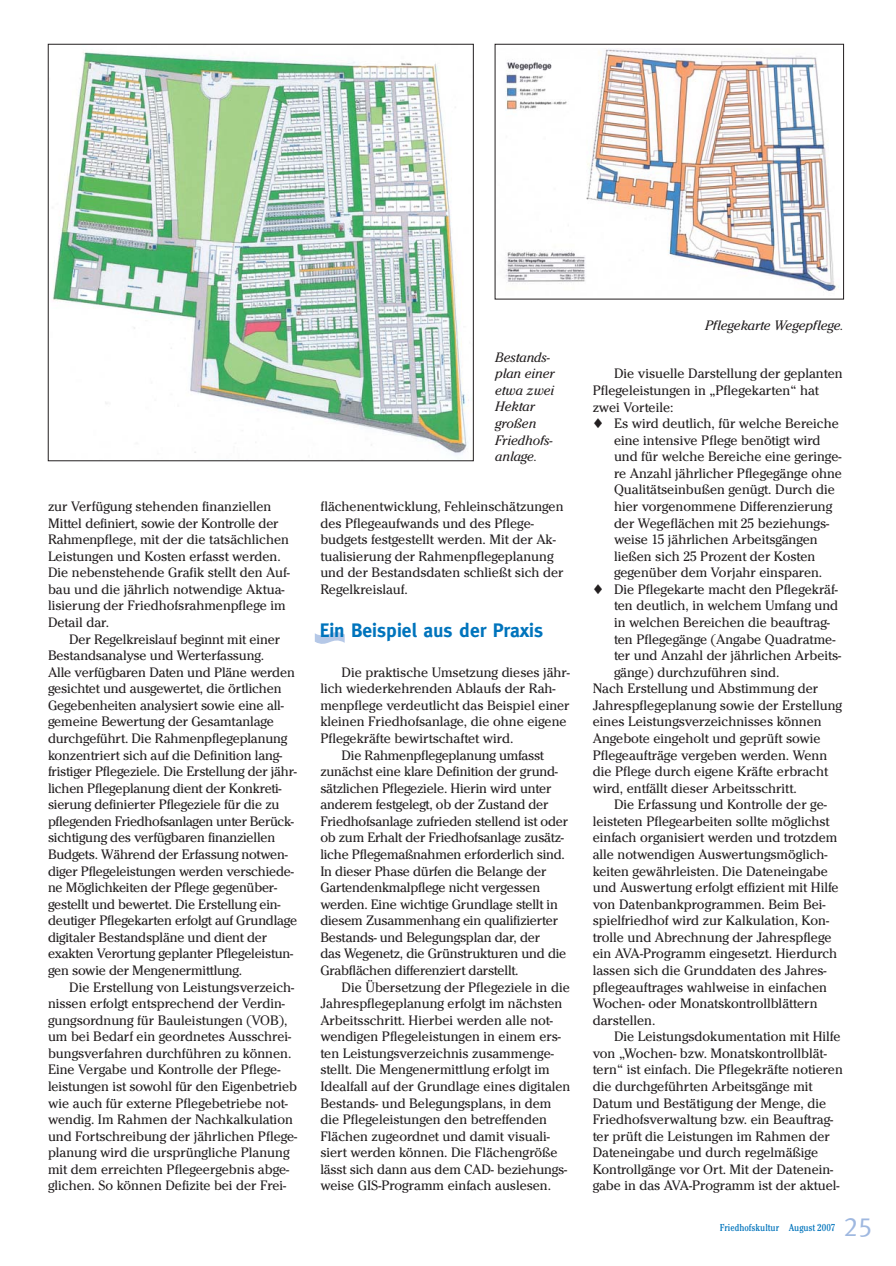
<style>
.page{position:relative;width:896px;height:1266px;background:#fff}
.page>*{position:absolute;margin:0;border:0;box-sizing:border-box;transform-origin:0 0}
.t1{font:27px "Meta Caps";color:#9fb8e0}
.t2{font:700 19.5px "Meta";color:#0074bc}
.t3{font:14.25px/16.5px "Cheltenham Itc T";color:#231f20}
.t4{font:italic 14.25px/16.5px "Cheltenham Itc T";color:#231f20}
.t5{font:condensed 10.5px "Cheltenham Itc T";color:#0074bc}
</style>
<div class="page">
<img style="left:52px;top:52px;width:417px;height:403px">
<img style="left:505px;top:48px;width:334px;height:243px">
<svg style="left:315px;top:632px;width:29px;height:12px"></svg>
<p class="t3" style="left:48px;top:499px;width:243px">zur Verfügung stehenden finanziellen Mittel definiert, sowie der Kontrolle der Rahmenpflege, mit der die tatsächlichen Leistungen und Kosten erfasst werden.<br>Die nebenstehende Grafik stellt den Auf&shy;bau und die jährlich notwendige Aktua&shy;lisierung der Friedhofsrahmenpflege im Detail dar.</p>
<p class="t3" style="left:48px;top:631px;width:251px;text-indent:21px">Der Regelkreislauf beginnt mit einer Bestandsanalyse und Werterfassung.<br>Alle verfügbaren Daten und Pläne werden gesichtet und ausgewertet, die örtlichen Gegebenheiten analysiert sowie eine all&shy;gemeine Bewertung der Gesamtanlage durchgeführt. Die Rahmenpflegeplanung konzentriert sich auf die Definition lang&shy;fristiger Pflegeziele. Die Erstellung der jähr&shy;lichen Pflegeplanung dient der Konkreti&shy;sierung definierter Pflegeziele für die zu pflegenden Friedhofsanlagen unter Berück&shy;sichtigung des verfügbaren finanziellen Budgets. Während der Erfassung notwen&shy;diger Pflegeleistungen werden verschiede&shy;ne Möglichkeiten der Pflege gegenüber&shy;gestellt und bewertet. Die Erstellung ein&shy;deutiger Pflegekarten erfolgt auf Grundlage digitaler Bestandspläne und dient der exakten Verortung geplanter Pflegeleistun&shy;gen sowie der Mengenermittlung.</p>
<p class="t3" style="left:48px;top:979px;width:251px;text-indent:21px">Die Erstellung von Leistungsverzeich&shy;nissen erfolgt entsprechend der Verdin&shy;gungsordnung für Bauleistungen (VOB), um bei Bedarf ein geordnetes Ausschrei&shy;bungsverfahren durchführen zu können.<br>Eine Vergabe und Kontrolle der Pflege&shy;leistungen ist sowohl für den Eigenbetrieb wie auch für externe Pflegebetriebe not&shy;wendig. Im Rahmen der Nachkalkulation und Fortschreibung der jährlichen Pflege&shy;planung wird die ursprüngliche Planung mit dem erreichten Pflegeergebnis abge&shy;glichen. So können Defizite bei der Frei-</p>
<p class="t4" style="left:495px;top:350px;width:61px">Bestands&shy;plan einer etwa zwei<br>Hektar großen<br>Friedhofs&shy;anlage.</p>
<p class="t3" style="left:320px;top:499px;width:245px">flächenentwicklung, Fehleinschätzungen des Pflegeaufwands und des Pflege&shy;budgets festgestellt werden. Mit der Ak&shy;tualisierung der Rahmenpflegeplanung und der Bestandsdaten schließt sich der Regelkreislauf.</p>
<h2 class="t2" style="left:319px;top:620px;width:225px">Ein Beispiel aus der Praxis</h2>
<p class="t3" style="left:341px;top:664px;width:230px">Die praktische Umsetzung dieses jähr-</p>
<p class="t3" style="left:320px;top:681px;width:237px">lich wiederkehrenden Ablaufs der Rah-</p>
<p class="t3" style="left:320px;top:698px;width:251px">menpflege verdeutlicht das Beispiel einer</p>
<p class="t3" style="left:320px;top:714px;width:248px">kleinen Friedhofsanlage, die ohne eigene</p>
<p class="t3" style="left:320px;top:731px;width:194px">Pflegekräfte bewirtschaftet wird.</p>
<p class="t3" style="left:341px;top:747px;width:204px">Die Rahmenpflegeplanung umfasst</p>
<p class="t3" style="left:320px;top:764px;width:239px">zunächst eine klare Definition der grund-</p>
<p class="t3" style="left:320px;top:780px;width:232px">sätzlichen Pflegeziele. Hierin wird unter</p>
<p class="t3" style="left:320px;top:797px;width:229px">anderem festgelegt, ob der Zustand der</p>
<p class="t3" style="left:320px;top:813px;width:249px">Friedhofsanlage zufrieden stellend ist oder</p>
<p class="t3" style="left:320px;top:830px;width:245px">ob zum Erhalt der Friedhofsanlage zusätz-</p>
<p class="t3" style="left:320px;top:847px;width:246px">liche Pflegemaßnahmen erforderlich sind.</p>
<p class="t3" style="left:320px;top:863px;width:227px">In dieser Phase dürfen die Belange der</p>
<p class="t3" style="left:320px;top:880px;width:221px">Gartendenkmalpflege nicht vergessen</p>
<p class="t3" style="left:320px;top:896px;width:239px">werden. Eine wichtige Grundlage stellt in</p>
<p class="t3" style="left:320px;top:913px;width:239px">diesem Zusammenhang ein qualifizierter</p>
<p class="t3" style="left:320px;top:929px;width:221px">Bestands- und Belegungsplan dar, der</p>
<p class="t3" style="left:320px;top:946px;width:247px">das Wegenetz, die Grünstrukturen und die</p>
<p class="t3" style="left:320px;top:963px;width:200px">Grabflächen differenziert darstellt.</p>
<p class="t3" style="left:341px;top:979px;width:229px">Die Übersetzung der Pflegeziele in die</p>
<p class="t3" style="left:320px;top:996px;width:243px">Jahrespflegeplanung erfolgt im nächsten</p>
<p class="t3" style="left:320px;top:1012px;width:234px">Arbeitsschritt. Hierbei werden alle not-</p>
<p class="t3" style="left:320px;top:1029px;width:242px">wendigen Pflegeleistungen in einem ers-</p>
<p class="t3" style="left:320px;top:1045px;width:235px">ten Leistungsverzeichnis zusammenge-</p>
<p class="t3" style="left:320px;top:1062px;width:231px">stellt. Die Mengenermittlung erfolgt im</p>
<p class="t3" style="left:320px;top:1078px;width:251px">Idealfall auf der Grundlage eines digitalen</p>
<p class="t3" style="left:320px;top:1095px;width:232px">Bestands- und Belegungsplans, in dem</p>
<p class="t3" style="left:320px;top:1112px;width:228px">die Pflegeleistungen den betreffenden</p>
<p class="t3" style="left:320px;top:1128px;width:231px">Flächen zugeordnet und damit visuali-</p>
<p class="t3" style="left:320px;top:1145px;width:239px">siert werden können. Die Flächengröße</p>
<p class="t3" style="left:320px;top:1161px;width:248px">lässt sich dann aus dem CAD- beziehungs-</p>
<p class="t3" style="left:320px;top:1178px;width:232px">weise GIS-Programm einfach auslesen.</p>
<p class="t4" style="left:705px;top:318px;width:140px">Pflegekarte Wegepflege.</p>
<p class="t3" style="left:592px;top:366px;width:251px;text-indent:21px">Die visuelle Darstellung der geplanten<br>Pflegeleistungen in „Pflegekarten“ hat zwei Vorteile:</p>
<p class="t3" style="left:613px;top:416px;width:226px">Es wird deutlich, für welche Bereiche</p>
<p class="t3" style="left:613px;top:433px;width:208px">eine intensive Pflege benötigt wird</p>
<p class="t3" style="left:613px;top:449px;width:229px">und für welche Bereiche eine geringe-</p>
<p class="t3" style="left:613px;top:466px;width:229px">re Anzahl jährlicher Pflegegänge ohne</p>
<p class="t3" style="left:613px;top:482px;width:222px">Qualitätseinbußen genügt. Durch die</p>
<p class="t3" style="left:613px;top:499px;width:220px">hier vorgenommene Differenzierung</p>
<p class="t3" style="left:613px;top:515px;width:217px">der Wegeflächen mit 25 beziehungs-</p>
<p class="t3" style="left:613px;top:532px;width:205px">weise 15 jährlichen Arbeitsgängen</p>
<p class="t3" style="left:613px;top:549px;width:203px">ließen sich 25 Prozent der Kosten</p>
<p class="t3" style="left:613px;top:565px;width:210px">gegenüber dem Vorjahr einsparen.</p>
<p class="t3" style="left:613px;top:582px;width:225px">Die Pflegekarte macht den Pflegekräf-</p>
<p class="t3" style="left:613px;top:598px;width:225px">ten deutlich, in welchem Umfang und</p>
<p class="t3" style="left:613px;top:615px;width:217px">in welchen Bereichen die beauftrag-</p>
<p class="t3" style="left:613px;top:631px;width:223px">ten Pflegegänge (Angabe Quadratme-</p>
<p class="t3" style="left:613px;top:648px;width:229px">ter und Anzahl der jährlichen Arbeits-</p>
<p class="t3" style="left:613px;top:664px;width:167px">gänge) durchzuführen sind.</p>
<p class="t3" style="left:592px;top:681px;width:227px">Nach Erstellung und Abstimmung der</p>
<p class="t3" style="left:592px;top:698px;width:251px">Jahrespflegeplanung sowie der Erstellung</p>
<p class="t3" style="left:592px;top:714px;width:230px">eines Leistungsverzeichnisses können</p>
<p class="t3" style="left:592px;top:731px;width:229px">Angebote eingeholt und geprüft sowie</p>
<p class="t3" style="left:592px;top:747px;width:236px">Pflegeaufträge vergeben werden. Wenn</p>
<p class="t3" style="left:592px;top:764px;width:237px">die Pflege durch eigene Kräfte erbracht</p>
<p class="t3" style="left:592px;top:780px;width:205px">wird, entfällt dieser Arbeitsschritt.</p>
<p class="t3" style="left:613px;top:797px;width:214px">Die Erfassung und Kontrolle der ge-</p>
<p class="t3" style="left:592px;top:813px;width:238px">leisteten Pflegearbeiten sollte möglichst</p>
<p class="t3" style="left:592px;top:830px;width:246px">einfach organisiert werden und trotzdem</p>
<p class="t3" style="left:592px;top:847px;width:236px">alle notwendigen Auswertungsmöglich-</p>
<p class="t3" style="left:592px;top:863px;width:236px">keiten gewährleisten. Die Dateneingabe</p>
<p class="t3" style="left:592px;top:880px;width:247px">und Auswertung erfolgt effizient mit Hilfe</p>
<p class="t3" style="left:592px;top:896px;width:234px">von Datenbankprogrammen. Beim Bei-</p>
<p class="t3" style="left:592px;top:913px;width:238px">spielfriedhof wird zur Kalkulation, Kon-</p>
<p class="t3" style="left:592px;top:929px;width:240px">trolle und Abrechnung der Jahrespflege</p>
<p class="t3" style="left:592px;top:946px;width:246px">ein AVA-Programm eingesetzt. Hierdurch</p>
<p class="t3" style="left:592px;top:963px;width:235px">lassen sich die Grunddaten des Jahres-</p>
<p class="t3" style="left:592px;top:979px;width:236px">pflegeauftrages wahlweise in einfachen</p>
<p class="t3" style="left:592px;top:996px;width:226px">Wochen- oder Monatskontrollblättern</p>
<p class="t3" style="left:592px;top:1012px;width:64px">darstellen.</p>
<p class="t3" style="left:613px;top:1029px;width:228px">Die Leistungsdokumentation mit Hilfe</p>
<p class="t3" style="left:592px;top:1045px;width:235px">von „Wochen- bzw. Monatskontrollblät-</p>
<p class="t3" style="left:592px;top:1062px;width:251px">tern“ ist einfach. Die Pflegekräfte notieren</p>
<p class="t3" style="left:592px;top:1078px;width:221px">die durchgeführten Arbeitsgänge mit</p>
<p class="t3" style="left:592px;top:1095px;width:235px">Datum und Bestätigung der Menge, die</p>
<p class="t3" style="left:592px;top:1112px;width:242px">Friedhofsverwaltung bzw. ein Beauftrag-</p>
<p class="t3" style="left:592px;top:1128px;width:239px">ter prüft die Leistungen im Rahmen der</p>
<p class="t3" style="left:592px;top:1145px;width:227px">Dateneingabe und durch regelmäßige</p>
<p class="t3" style="left:592px;top:1161px;width:242px">Kontrollgänge vor Ort. Mit der Datenein-</p>
<p class="t3" style="left:592px;top:1178px;width:248px">gabe in das AVA-Programm ist der aktuel-</p>
<p class="t5" style="left:719px;top:1223px;width:117px">Friedhofskultur August 2007</p>
<h1 class="t1" style="left:843px;top:1210px;width:30px">25</h1>
</div>
